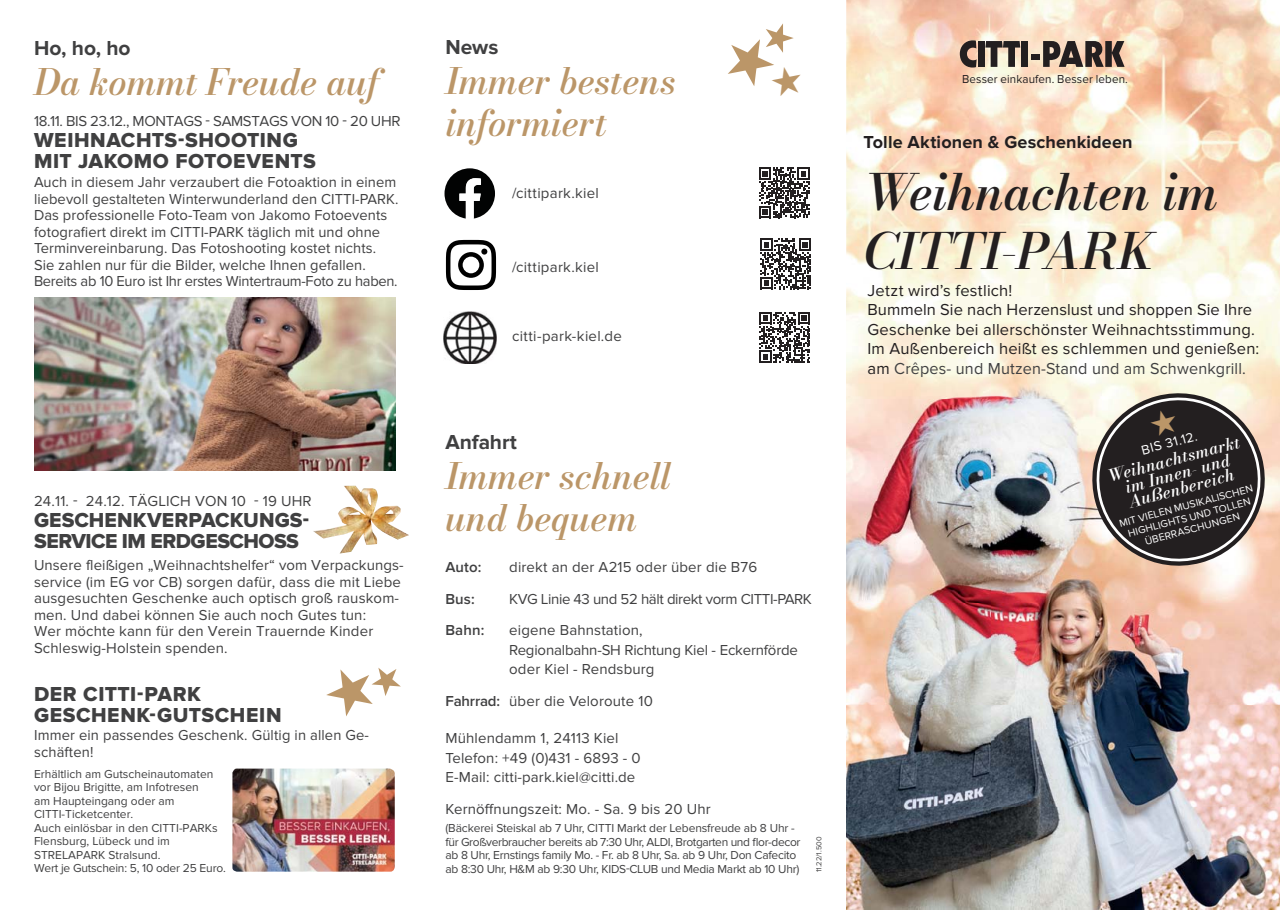
<style>
.page{position:relative;width:1280px;height:910px;background:#fff}
.page>*{position:absolute;margin:0;border:0;box-sizing:border-box;transform-origin:0 0}
.t1{font:italic 500 49.5px/58.5px "Bodoni Moda 11 pt";letter-spacing:-.005em;color:#231f20}
.t2{font:italic 500 36px/42px "Bodoni Moda 11 pt";letter-spacing:-.005em;color:#bb9668}
.t3{font:21px/21px "Proxima Nova Extrabld";letter-spacing:.01em;color:#404041}
.t4{font:21px/21px "Proxima Nova Extrabld";letter-spacing:-.015em;color:#404041}
.t5{font:700 21px "Proxima Nova";color:#404041}
.t6{font:700 18px "Proxima Nova";letter-spacing:.01em;color:#231f20}
.t7{font:16.5px/19.5px "Proxima Nova";letter-spacing:.01em;color:#231f20}
.t8{font:italic 500 16.5px/15px "Bodoni Moda 11 pt";color:#fff;text-align:center}
.t9{font:15px/16.5px "Proxima Nova";letter-spacing:.005em;color:#404041}
.t10{font:15px "Proxima Nova";letter-spacing:-.025em;color:#404041}
.t11{font:600 15px "Proxima Nova";letter-spacing:.01em;color:#404041}
.t12{font:13.5px "Proxima Nova";color:#fff}
.t13{font:12px/13.5px "Proxima Nova";letter-spacing:-.01em;color:#404041}
.t14{font:12px "Proxima Nova";letter-spacing:.01em;color:#231f20}
.t15{font:10.5px/12px "Proxima Nova";color:#fff;text-align:center}
.t16{font:7.5px "Proxima Nova";color:#404041}
.s1{font-weight:600}
.s2{color:#404041}
</style>
<div class="page">
<img style="left:232px;top:769px;width:163px;height:103px">
<img style="left:313px;top:486px;width:96px;height:68px">
<img style="left:846px;top:0;width:434px;height:910px">
<img style="left:847px;top:297px;width:433px;height:612px">
<svg style="left:960px;top:40px;width:17px;height:28px"></svg>
<div style="left:978px;top:41px;width:6px;height:26px;background:#231f20"></div>
<svg style="left:985px;top:41px;width:35px;height:26px"></svg>
<div style="left:1021px;top:41px;width:7px;height:26px;background:#231f20"></div>
<div style="left:1031px;top:54px;width:9px;height:6px;background:#231f20"></div>
<svg style="left:1043px;top:41px;width:81px;height:26px;background:#6a5a51"></svg>
<svg style="left:446px;top:240px;width:50px;height:50px"></svg>
<svg style="left:760px;top:239px;width:51px;height:50px"></svg>
<svg style="left:444px;top:168px;width:51px;height:51px"></svg>
<svg style="left:759px;top:168px;width:51px;height:50px"></svg>
<img style="left:444px;top:311px;width:52px;height:53px">
<svg style="left:759px;top:312px;width:51px;height:51px"></svg>
<img style="left:34px;top:298px;width:361px;height:172px">
<svg style="left:1083px;top:384px;width:191px;height:191px;background:#776d67"></svg>
<h3 class="t5" style="left:34px;top:35px;width:98px">Ho, ho, ho</h3>
<h2 class="t2" style="left:34px;top:65px;width:348px">Da kommt Freude auf</h2>
<p class="t10" style="left:34px;top:115px;width:368px">18.11. BIS 23.12., MONTAGS - SAMSTAGS VON 10 - 20 UHR</p>
<h3 class="t3" style="left:34px;top:130px;width:283px">WEIHNACHTS-SHOOTING<br>MIT JAKOMO FOTOEVENTS</h3>
<p class="t9" style="left:34px;top:176px;width:366px">Auch in diesem Jahr verzaubert die Fotoaktion in einem liebevoll gestalteten Winterwunderland den CITTI-PARK.<br>Das professionelle Foto-Team von Jakomo Fotoevents fotografiert direkt im CITTI-PARK täglich mit und ohne Terminvereinbarung. Das Fotoshooting kostet nichts.<br>Sie zahlen nur für die Bilder, welche Ihnen gefallen.<br>Bereits ab 10 Euro ist Ihr erstes Wintertraum-Foto zu haben.</p>
<p class="t9" style="left:34px;top:494px;width:279px">24.11. - 24.12. TÄGLICH VON 10 - 19 UHR</p>
<h3 class="t4" style="left:34px;top:510px;width:277px">GESCHENKVERPACKUNGS-<br>SERVICE IM ERDGESCHOSS</h3>
<p class="t9" style="left:34px;top:559px;width:371px">Unsere fleißigen „Weihnachtshelfer“ vom Verpackungs&shy;service (im EG vor CB) sorgen dafür, dass die mit Liebe ausgesuchten Geschenke auch optisch groß rauskom&shy;men. Und dabei können Sie auch noch Gutes tun:<br>Wer möchte kann für den Verein Trauernde Kinder Schleswig-Holstein spenden.</p>
<h3 class="t3" style="left:34px;top:685px;width:249px">DER CITTI-PARK<br>GESCHENK-GUTSCHEIN</h3>
<p class="t9" style="left:34px;top:728px;width:337px">Immer ein passendes Geschenk. Gültig in allen Ge&shy;schäften!</p>
<p class="t13" style="left:34px;top:768px;width:193px">Erhältlich am Gutscheinautomaten vor Bijou Brigitte, am Infotresen<br>am Haupteingang oder am<br>CITTI-Ticketcenter.<br>Auch einlösbar in den CITTI-PARKs<br>Flensburg, Lübeck und im<br>STRELAPARK Stralsund.<br>Wert je Gutschein: 5, 10 oder 25 Euro.</p>
<h3 class="t5" style="left:445px;top:34px;width:54px">News</h3>
<h2 class="t2" style="left:445px;top:64px;width:232px">Immer bestens informiert</h2>
<p class="t9" style="left:512px;top:186px;width:88px">/cittipark.kiel</p>
<p class="t9" style="left:512px;top:261px;width:88px">/cittipark.kiel</p>
<p class="t9" style="left:512px;top:329px;width:111px">citti-park-kiel.de</p>
<h3 class="t5" style="left:445px;top:430px;width:73px">Anfahrt</h3>
<h2 class="t2" style="left:445px;top:459px;width:227px">Immer schnell und bequem</h2>
<p class="t11" style="left:445px;top:558px;width:38px">Auto:</p>
<p class="t9" style="left:509px;top:560px;width:250px">direkt an der A215 oder über die B76</p>
<p class="t11" style="left:445px;top:590px;width:31px">Bus:</p>
<p class="t10" style="left:509px;top:593px;width:304px">KVG Linie 43 und 52 hält direkt vorm CITTI-PARK</p>
<p class="t11" style="left:445px;top:621px;width:41px">Bahn:</p>
<p class="t9" style="left:509px;top:622px;width:290px;line-height:19.5px">eigene Bahnstation,<br>Regionalbahn-SH Richtung Kiel - Eckernförde oder Kiel - Rendsburg</p>
<p class="t9" style="left:445px;top:694px;width:209px"><span class="s1">Fahrrad:</span> über die Veloroute 10</p>
<p class="t9" style="left:445px;top:730px;width:197px;line-height:19.5px">Mühlendamm 1, 24113 Kiel<br>Telefon: +49 (0)431 - 6893 - 0<br>E-Mail: citti-park.kiel@citti.de</p>
<p class="t9" style="left:445px;top:802px;width:267px">Kernöffnungszeit: Mo. - Sa. 9 bis 20 Uhr</p>
<p class="t13" style="left:445px;top:823px;width:357px">(Bäckerei Steiskal ab 7 Uhr, CITTI Markt der Lebensfreude ab 8 Uhr - für Großverbraucher bereits ab 7:30 Uhr, ALDI, Brotgarten und flor-decor ab 8 Uhr, Ernstings family Mo. - Fr. ab 8 Uhr, Sa. ab 9 Uhr, Don Cafecito ab 8:30 Uhr, H&amp;M ab 9:30 Uhr, KIDS-CLUB und Media Markt ab 10 Uhr)</p>
<p class="t16" style="left:816px;top:872px;width:37px;rotate:-90deg">11.22/1.500</p>
<p class="t14" style="left:962px;top:75px;width:167px">Besser einkaufen. Besser leben.</p>
<p class="t6" style="left:864px;top:131px;width:270px">Tolle Aktionen &amp; Geschenkideen</p>
<h1 class="t1" style="left:864px;top:169px;width:356px">Weihnachten im<br>CITTI-PARK</h1>
<p class="t7" style="left:867px;top:282px;width:393px">Jetzt wird’s festlich!<br>Bummeln Sie nach Herzenslust und shoppen Sie Ihre Geschenke bei allerschönster Weihnachtsstimmung.<br>Im Außenbereich heißt es schlemmen und genießen: am <span class="s2">Crêpes- und Mutzen-Stand und am Schwenkgrill.</span></p>
<p class="t12" style="left:1140px;top:445px;width:59px;rotate:-15deg">BIS 31.12.</p>
<p class="t8" style="left:1106px;top:471px;width:138px;rotate:-15deg">Weihnachtsmarkt im Innen- und<br>Außenbereich</p>
<p class="t15" style="left:1118px;top:519px;width:139px;rotate:-15deg">MIT VIELEN MUSIKALISCHEN<br>HIGHLIGHTS UND TOLLEN<br>ÜBERRASCHUNGEN</p>
</div>
